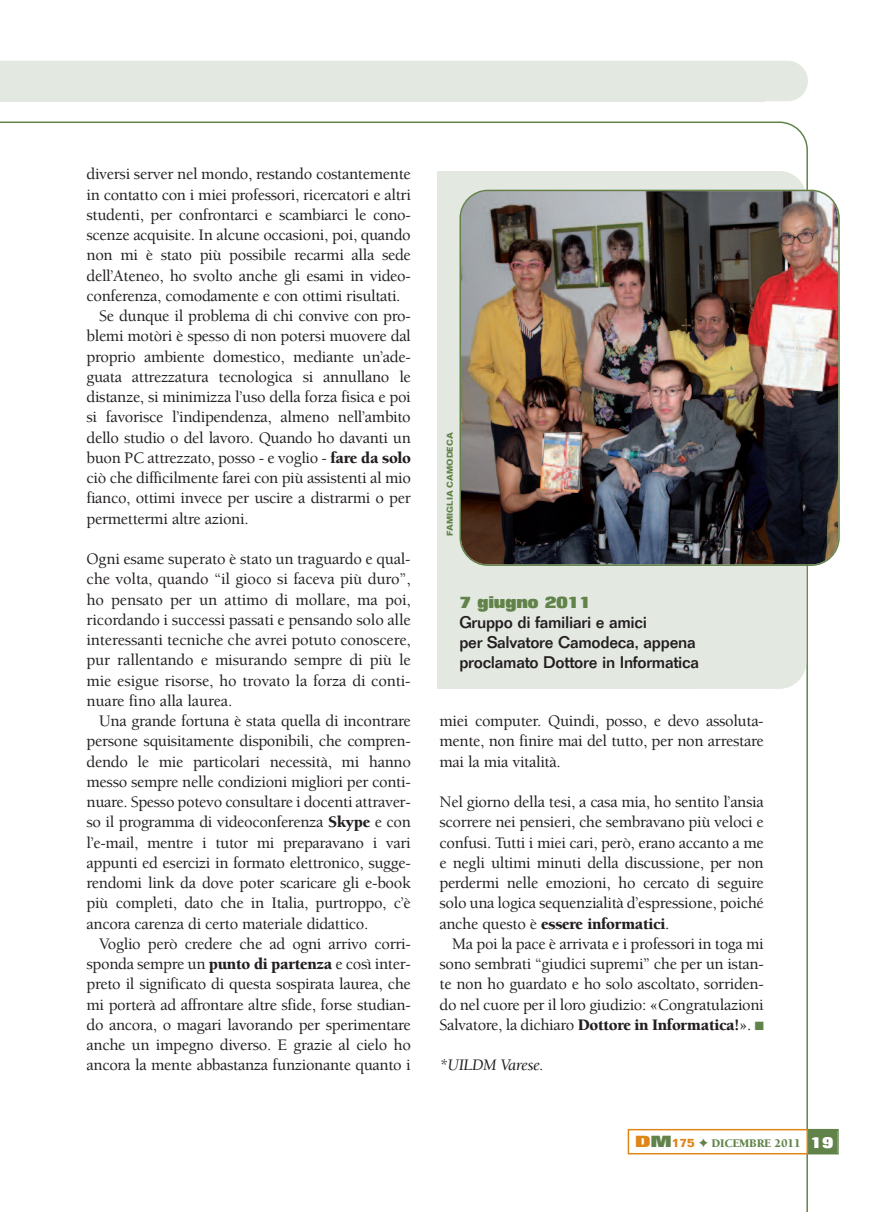
<style>
.page{position:relative;width:893px;height:1212px;background:#fff}
.page>*{position:absolute;margin:0;border:0;box-sizing:border-box;transform-origin:0 0}
.t1{font:500 16.5px/20.2px "Berkeley";letter-spacing:-.02em;color:#231f20;text-align:justify}
.t2{font:500 16.5px/20.2px "Folio";letter-spacing:-.015em;color:#231f20}
.t3{font:900 16.5px "Berkeley";letter-spacing:-.02em;color:#231f20}
.t4{font:italic 16.5px "Berkeley";letter-spacing:-.02em;color:#231f20}
.t5{font:900 12px "Berkeley";letter-spacing:-.015em;color:#618349}
.t6{font:700 8.25px "Folio";color:#618349}
.s1{font-weight:900}
.s2{font-weight:800;color:#618349}
.s3{font-weight:500}
.s4{color:#618349}
.s5{font-family:"Folio";font-weight:800;font-size:15.75px;color:#df8619}
.s6{font-family:"Folio";font-weight:800;font-size:15.75px}
.s7{font-family:"Folio";font-weight:700;color:#df8619}
.s8{font-family:"Folio";font-weight:800;font-size:15.75px;color:#fff}
</style>
<div class="page">
<svg style="left:765px;top:61px;width:43px;height:40px"></svg>
<div style="left:0;top:61px;width:765px;height:40px;background:#e3e8e1"></div>
<div style="left:809px;top:1130px;width:28px;height:23px;background:#618349"></div>
<div style="left:808px;top:1129px;width:31px;height:25px;border:2px solid #618349"></div>
<div style="left:628px;top:1129px;width:180px;height:25px;border:2px solid #df8619"></div>
<div style="left:461px;top:171px;width:345px;height:518px;background:#e3e8e1;border-radius:27px"></div>
<div style="left:437px;top:171px;width:257px;height:518px;background:#e3e8e1"></div>
<img style="left:459px;top:190px;width:381px;height:376px">
<p class="t1" style="left:87px;top:165px;width:326px">diversi server nel mondo, restando costantemente</p>
<p class="t1" style="left:87px;top:186px;width:326px">in contatto con i miei professori, ricercatori e altri</p>
<p class="t1" style="left:87px;top:206px;width:326px">studenti, per confrontarci e scambiarci le cono-</p>
<p class="t1" style="left:87px;top:226px;width:326px">scenze acquisite. In alcune occasioni, poi, quando</p>
<p class="t1" style="left:87px;top:246px;width:326px">non mi è stato più possibile recarmi alla sede</p>
<p class="t1" style="left:87px;top:267px;width:326px">dell’Ateneo, ho svolto anche gli esami in video-</p>
<p class="t1" style="left:87px;top:287px;width:316px">conferenza, comodamente e con ottimi risultati.</p>
<p class="t1" style="left:99px;top:307px;width:313px">Se dunque il problema di chi convive con pro-</p>
<p class="t1" style="left:87px;top:327px;width:326px">blemi motòri è spesso di non potersi muovere dal</p>
<p class="t1" style="left:87px;top:348px;width:326px">proprio ambiente domestico, mediante un’ade-</p>
<p class="t1" style="left:87px;top:368px;width:326px">guata attrezzatura tecnologica si annullano le</p>
<p class="t1" style="left:87px;top:388px;width:326px">distanze, si minimizza l’uso della forza fisica e poi</p>
<p class="t1" style="left:87px;top:408px;width:326px">si favorisce l’indipendenza, almeno nell’ambito</p>
<p class="t1" style="left:87px;top:429px;width:326px">dello studio o del lavoro. Quando ho davanti un</p>
<p class="t1" style="left:87px;top:449px;width:326px">buon PC attrezzato, posso - e voglio - <span class="s1">fare da solo</span></p>
<p class="t1" style="left:87px;top:469px;width:326px">ciò che difficilmente farei con più assistenti al mio</p>
<p class="t1" style="left:87px;top:489px;width:326px">fianco, ottimi invece per uscire a distrarmi o per</p>
<p class="t1" style="left:87px;top:510px;width:164px">permettermi altre azioni.</p>
<p class="t1" style="left:87px;top:550px;width:326px">Ogni esame superato è stato un traguardo e qual-</p>
<p class="t1" style="left:87px;top:570px;width:326px">che volta, quando “il gioco si faceva più duro”,</p>
<p class="t1" style="left:87px;top:591px;width:326px">ho pensato per un attimo di mollare, ma poi,</p>
<p class="t1" style="left:87px;top:611px;width:326px">ricordando i successi passati e pensando solo alle</p>
<p class="t1" style="left:87px;top:631px;width:326px">interessanti tecniche che avrei potuto conoscere,</p>
<p class="t1" style="left:87px;top:651px;width:326px">pur rallentando e misurando sempre di più le</p>
<p class="t1" style="left:87px;top:672px;width:326px">mie esigue risorse, ho trovato la forza di conti-</p>
<p class="t1" style="left:87px;top:692px;width:147px">nuare fino alla laurea.</p>
<p class="t1" style="left:99px;top:712px;width:313px">Una grande fortuna è stata quella di incontrare</p>
<p class="t1" style="left:87px;top:732px;width:326px">persone squisitamente disponibili, che compren-</p>
<p class="t1" style="left:87px;top:753px;width:326px">dendo le mie particolari necessità, mi hanno</p>
<p class="t1" style="left:87px;top:773px;width:326px">messo sempre nelle condizioni migliori per conti-</p>
<p class="t1" style="left:87px;top:793px;width:326px">nuare. Spesso potevo consultare i docenti attraver-</p>
<p class="t1" style="left:87px;top:813px;width:326px">so il programma di videoconferenza <span class="s1">Skype</span> e con</p>
<p class="t1" style="left:87px;top:834px;width:326px">l’e-mail, mentre i tutor mi preparavano i vari</p>
<p class="t1" style="left:87px;top:854px;width:326px">appunti ed esercizi in formato elettronico, sugge-</p>
<p class="t1" style="left:87px;top:874px;width:326px">rendomi link da dove poter scaricare gli e-book</p>
<p class="t1" style="left:87px;top:894px;width:326px">più completi, dato che in Italia, purtroppo, c’è</p>
<p class="t1" style="left:87px;top:915px;width:283px">ancora carenza di certo materiale didattico.</p>
<p class="t1" style="left:99px;top:935px;width:313px">Voglio però credere che ad ogni arrivo corri-</p>
<p class="t1" style="left:87px;top:955px;width:326px">sponda sempre un <span class="s1">punto di partenza</span> e così inter-</p>
<p class="t1" style="left:87px;top:975px;width:326px">preto il significato di questa sospirata laurea, che</p>
<p class="t1" style="left:87px;top:996px;width:326px">mi porterà ad affrontare altre sfide, forse studian-</p>
<p class="t1" style="left:87px;top:1016px;width:326px">do ancora, o magari lavorando per sperimentare</p>
<p class="t1" style="left:87px;top:1036px;width:326px">anche un impegno diverso. E grazie al cielo ho</p>
<p class="t1" style="left:87px;top:1056px;width:326px">ancora la mente abbastanza funzionante quanto i</p>
<p class="t6" style="left:447px;top:535px;width:104px;rotate:-90deg">FAMIGLIA CAMODECA</p>
<p class="t2" style="left:459px;top:593px;width:241px"><span class="s2">7 giugno 2011<br></span>Gruppo di familiari e amici<br>per Salvatore Camodeca, appena proclamato Dottore in Informatica</p>
<p class="t1" style="left:439px;top:712px;width:326px">miei computer. Quindi, posso, e devo assoluta&shy;mente, non finire mai del tutto, per non arrestare mai la mia vitalità.</p>
<p class="t1" style="left:439px;top:793px;width:326px">Nel giorno della tesi, a casa mia, ho sentito l’ansia</p>
<p class="t1" style="left:439px;top:813px;width:326px">scorrere nei pensieri, che sembravano più veloci e</p>
<p class="t1" style="left:439px;top:834px;width:326px">confusi. Tutti i miei cari, però, erano accanto a me</p>
<p class="t1" style="left:439px;top:854px;width:326px">e negli ultimi minuti della discussione, per non</p>
<p class="t1" style="left:439px;top:874px;width:326px">perdermi nelle emozioni, ho cercato di seguire</p>
<p class="t1" style="left:439px;top:894px;width:326px">solo una logica sequenzialità d’espressione, poiché</p>
<p class="t3" style="left:439px;top:917px;width:231px"><span class="s3">anche questo è</span> essere informatici<span class="s3">.</span></p>
<p class="t1" style="left:452px;top:935px;width:313px">Ma poi la pace è arrivata e i professori in toga mi</p>
<p class="t1" style="left:439px;top:955px;width:326px">sono sembrati “giudici supremi” che per un istan-</p>
<p class="t1" style="left:439px;top:975px;width:326px">te non ho guardato e ho solo ascoltato, sorriden-</p>
<p class="t1" style="left:439px;top:996px;width:326px">do nel cuore per il loro giudizio: «Congratulazioni</p>
<p class="t1" style="left:439px;top:1016px;width:326px">Salvatore, la dichiaro <span class="s1">Dottore in Informatica!</span>». <span class="s4">■</span></p>
<p class="t4" style="left:439px;top:1059px;width:106px">*UILDM Varese.</p>
<p class="t5" style="left:635px;top:1138px;width:200px"><span class="s5">D</span><span class="s6">M</span><span class="s7">175</span> ✦ DICEMBRE 2011 <span class="s8">19</span></p>
</div>
